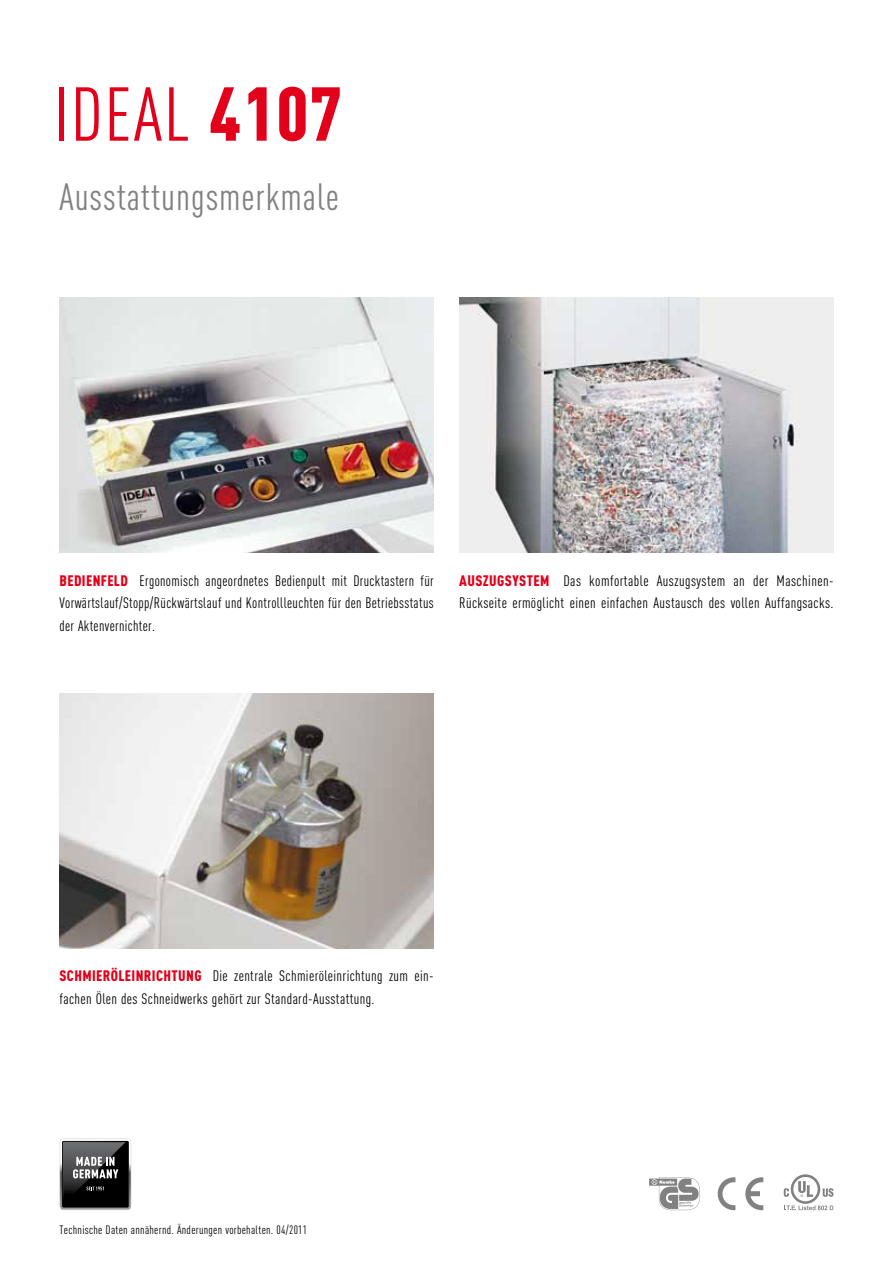
<style>
.page{position:relative;width:893px;height:1263px;background:#fff}
.page>*{position:absolute;margin:0;border:0;box-sizing:border-box;transform-origin:0 0}
.t1{font:75px "DIN Cond";letter-spacing:.025em;color:#e2001a}
.t2{font:37.5px "DIN Cond";letter-spacing:.025em;color:#828182}
.t3{font:15px/22.5px "DIN Cond";letter-spacing:.025em;color:#000}
.t4{font:900 15px "DIN Cond";letter-spacing:.025em;color:#e2001a}
.t5{font:12px "DIN Cond";letter-spacing:.025em;color:#000}
.s1{font-weight:900}
.s2{font-weight:900;color:#e2001a}
</style>
<div class="page">
<img style="left:60px;top:298px;width:374px;height:255px">
<img style="left:60px;top:693px;width:374px;height:255px">
<img style="left:459px;top:298px;width:374px;height:255px">
<svg style="left:60px;top:1138px;width:71px;height:72px;background:#4a4b4b"></svg>
<svg style="left:718px;top:1177px;width:17px;height:33px"></svg>
<svg style="left:745px;top:1177px;width:18px;height:33px"></svg>
<svg style="left:784px;top:1174px;width:49px;height:36px"></svg>
<svg style="left:649px;top:1177px;width:51px;height:33px"></svg>
<h1 class="t1" style="left:54px;top:71px;width:289px">IDEAL <span class="s1">4107</span></h1>
<h2 class="t2" style="left:60px;top:175px;width:281px">Ausstattungsmerkmale</h2>
<p class="t3" style="left:60px;top:569px;width:376px;text-align:justify;text-indent:80px">Ergonomisch angeordnetes Bedienpult mit Drucktastern für Vorwärtslauf/Stopp/Rückwärtslauf und Kontrollleuchten für den Betriebsstatus der Aktenvernichter.</p>
<p class="t4" style="left:60px;top:571px;width:16px">BEDIEN</p>
<p class="t4" style="left:101px;top:571px;width:14px">FELD</p>
<p class="t3" style="left:459px;top:569px;width:376px"><span class="s2">AUSZUGSYSTEM</span> Das komfortable Auszugsystem an der Maschinen-<br>Rückseite ermöglicht einen einfachen Austausch des vollen Auffangsacks.</p>
<p class="t4" style="left:60px;top:967px;width:67px">SCHMIERÖLEINRICHT</p>
<p class="t3" style="left:60px;top:965px;width:376px;text-indent:119px"><span class="s2">UNG</span> Die zentrale Schmieröleinrichtung zum ein&shy;fachen Ölen des Schneidwerks gehört zur Standard-Ausstattung.</p>
<p class="t5" style="left:60px;top:1223px;width:249px">Technische Daten annähernd. Änderungen vorbehalten. 04/2011</p>
</div>
